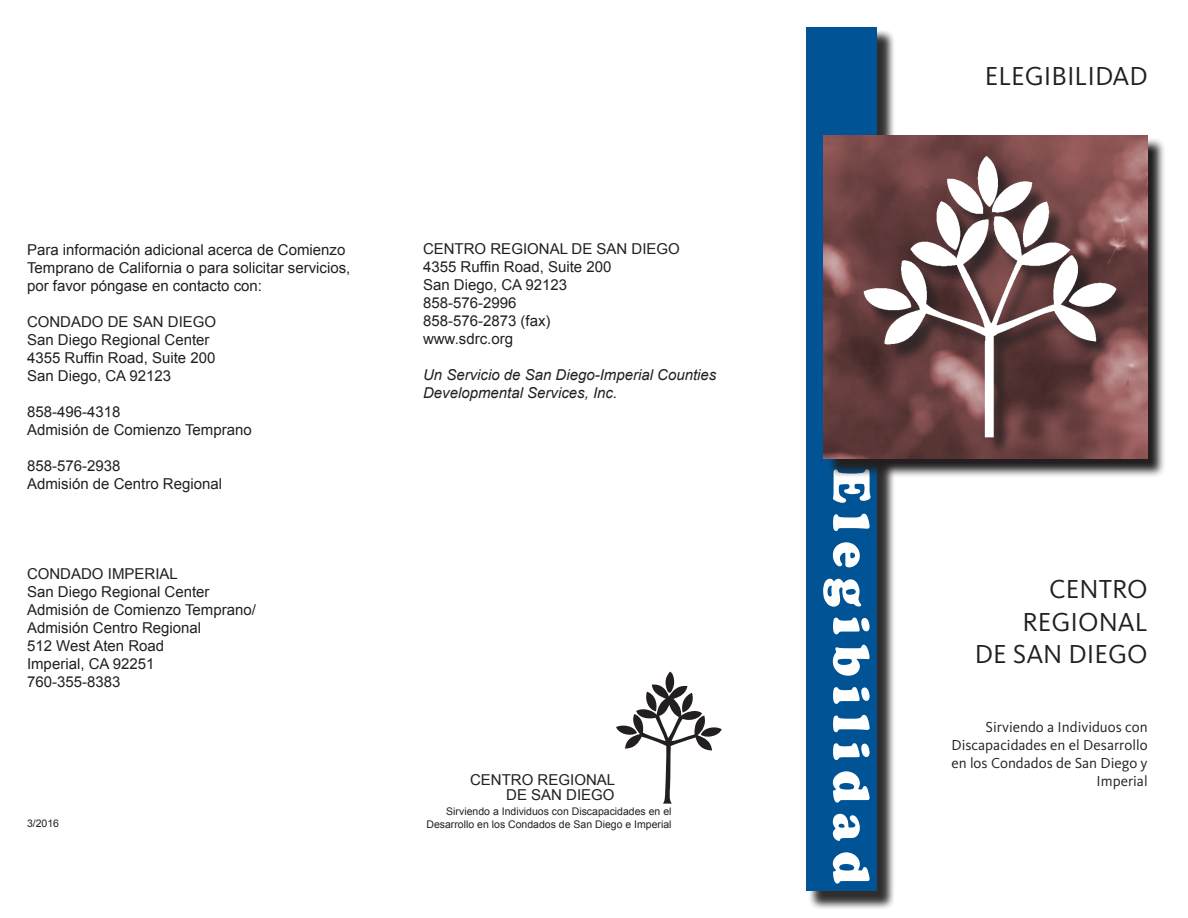
<style>
.page{position:relative;width:1188px;height:918px;background:#fff}
.page>*{position:absolute;margin:0;border:0;box-sizing:border-box;transform-origin:0 0}
.t1{font:900 54px "Cooper";letter-spacing:.2em;color:#fff;scale:.93 1}
.t2{font:27px "Kievit OT";color:#231f20}
.t3{font:15px/18px "Arial";color:#231f20}
.t4{font:15px/18px "Kievit OT";color:#231f20;text-align:right}
.t5{font:italic 15px/18px "Arial";color:#231f20}
.t6{font:10.5px "Arial";color:#231f20}
</style>
<div class="page">
<svg style="left:616px;top:672px;width:106px;height:132px"></svg>
<div style="left:808px;top:29px;width:87px;height:881px;background:#231f20;opacity:.75"></div>
<div style="left:806px;top:27px;width:71px;height:864px;background:#005495"></div>
<svg style="left:829px;top:139px;width:335px;height:339px"></svg>
<img style="left:824px;top:135px;width:324px;height:324px">
<div style="left:867px;top:160px;width:266px;height:296px;background:#231f20;opacity:.75"></div>
<img style="left:860px;top:154px;width:258px;height:288px">
<p class="t3" style="left:27px;top:241px;width:325px">Para información adicional acerca de Comienzo<br>Temprano de California o para solicitar servicios, por favor póngase en contacto con:</p>
<p class="t3" style="left:27px;top:313px;width:191px">CONDADO DE SAN DIEGO</p>
<p class="t3" style="left:27px;top:331px;width:184px">San Diego Regional Center</p>
<p class="t3" style="left:27px;top:349px;width:190px">4355 Ruffin Road, Suite 200</p>
<p class="t3" style="left:27px;top:367px;width:146px">San Diego, CA 92123</p>
<p class="t3" style="left:27px;top:403px;width:95px">858-496-4318</p>
<p class="t3" style="left:27px;top:421px;width:226px">Admisión de Comienzo Temprano</p>
<p class="t3" style="left:27px;top:457px;width:95px">858-576-2938</p>
<p class="t3" style="left:27px;top:475px;width:197px">Admisión de Centro Regional</p>
<p class="t3" style="left:27px;top:565px;width:152px">CONDADO IMPERIAL</p>
<p class="t3" style="left:27px;top:583px;width:184px">San Diego Regional Center</p>
<p class="t3" style="left:27px;top:601px;width:230px">Admisión de Comienzo Temprano/</p>
<p class="t3" style="left:27px;top:619px;width:176px">Admisión Centro Regional</p>
<p class="t3" style="left:27px;top:637px;width:139px">512 West Aten Road</p>
<p class="t3" style="left:27px;top:655px;width:129px">Imperial, CA 92251</p>
<p class="t3" style="left:27px;top:673px;width:95px">760-355-8383</p>
<p class="t3" style="left:423px;top:240px;width:258px">CENTRO REGIONAL DE SAN DIEGO</p>
<p class="t3" style="left:423px;top:258px;width:190px">4355 Ruffin Road, Suite 200</p>
<p class="t3" style="left:423px;top:276px;width:146px">San Diego, CA 92123</p>
<p class="t3" style="left:423px;top:294px;width:95px">858-576-2996</p>
<p class="t3" style="left:423px;top:312px;width:129px">858-576-2873 (fax)</p>
<p class="t3" style="left:423px;top:330px;width:92px">www.sdrc.org</p>
<p class="t5" style="left:423px;top:366px;width:295px">Un Servicio de San Diego-Imperial Counties<br>Developmental Services, Inc.</p>
<p class="t3" style="left:470px;top:770px;width:147px">CENTRO REGIONAL</p>
<p class="t3" style="left:506px;top:785px;width:110px">DE SAN DIEGO</p>
<p class="t6" style="left:446px;top:804px;width:227px">Sirviendo a Individuos con Discapacidades en el</p>
<p class="t6" style="left:27px;top:817px;width:34px">3/2016</p>
<p class="t6" style="left:426px;top:817px;width:247px">Desarrollo en los Condados de San Diego e Imperial</p>
<p class="t2" style="left:985px;top:59px;width:164px">ELEGIBILIDAD</p>
<p class="t1" style="left:883px;top:469px;width:448px;rotate:90deg">Elegibilidad</p>
<p class="t2" style="left:1049px;top:573px;width:100px">CENTRO</p>
<p class="t2" style="left:1023px;top:605px;width:127px">REGIONAL</p>
<p class="t2" style="left:975px;top:638px;width:174px">DE SAN DIEGO</p>
<p class="t4" style="left:951px;top:717px;width:198px">Sirviendo a Individuos con<br>Discapacidades en el Desarrollo en los Condados de San Diego y<br>Imperial</p>
</div>
